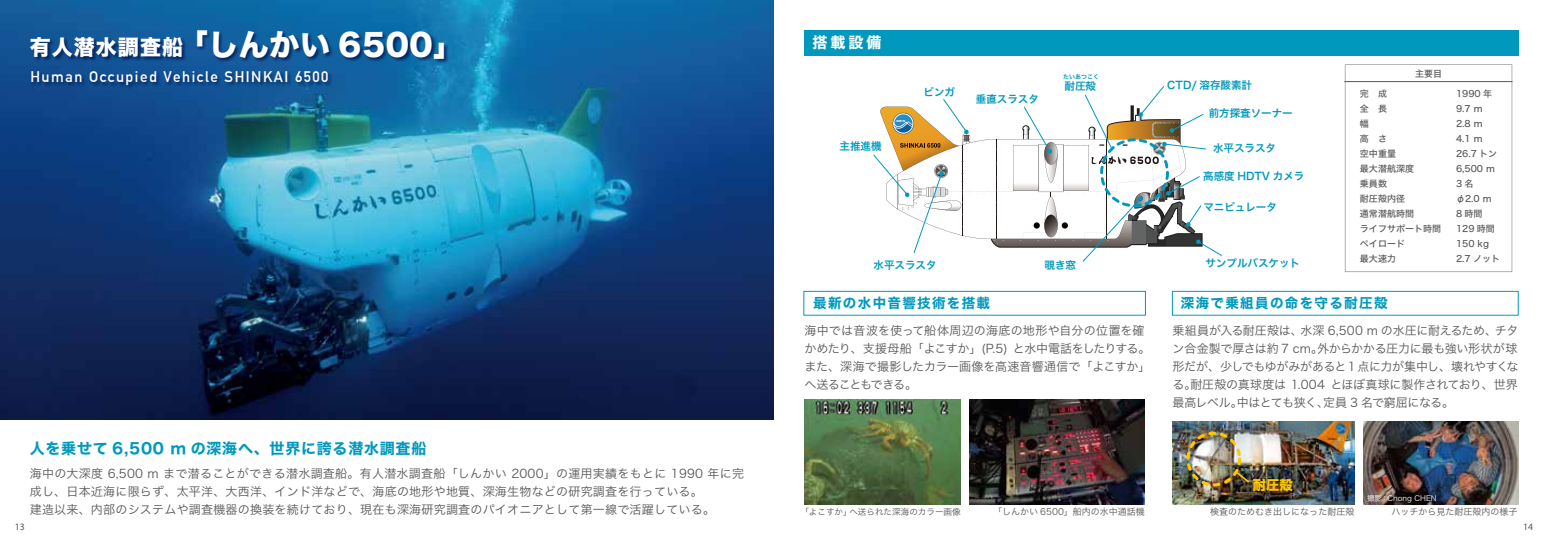
<style>
.page{position:relative;width:1548px;height:545px;background:#fff}
.page>*{position:absolute;margin:0;border:0;box-sizing:border-box;transform-origin:0 0}
.t1{font:30px "Hiragino Sans W8";letter-spacing:.02em;color:#fff}
.t2{font:21px "Hiragino Sans W8";letter-spacing:.05em;color:#fff}
.t3{font:700 15px "DIN Alternate";letter-spacing:.1em;color:#fff}
.t4{font:15px "Hiragino Sans W7";letter-spacing:.05em;color:#0099bd}
.t5{font:15px "Hiragino Sans W7";color:#fff}
.t6{font:13.5px "Hiragino Sans W7";letter-spacing:.1em;color:#0099bd}
.t7{font:13.35px "Hiragino Sans W8";color:#fcc800}
.t8{font:12px/18px "Hiragino Sans W3";letter-spacing:.02em;color:#595757}
.t9{font:12px/18px "Hiragino Sans W3";color:#595757}
.t10{font:10.5px "Hira Kaku Pro W6";color:#0099bd}
.t11{font:9.75px "Myriad Pro";color:#595757}
.t12{font:9px/15px "Hiragino Sans W5";color:#595757}
.t13{font:9px "Hiragino Sans W3";color:#595757}
.t14{font:8.55px "Hiragino Sans W3";color:#595757}
.t15{font:7.5px "Hiragino Sans W3";color:#fff}
.t16{font:6px "Hira Kaku Pro W6";color:#0099bd}
</style>
<div class="page">
<img style="left:0;top:0;width:774px;height:419px">
<img style="left:28px;top:35px;width:162px;height:32px">
<img style="left:28px;top:67px;width:308px;height:25px">
<img style="left:191px;top:27px;width:264px;height:52px">
<div style="left:804px;top:30px;width:714px;height:25px;background:#0099bd"></div>
<svg style="left:1345px;top:64px;width:167px;height:208px"></svg>
<hr style="left:1344px;top:81px;width:168px;height:1px;background:#595757">
<div style="left:803px;top:291px;width:343px;height:24px;border:1px solid #0099bd"></div>
<img style="left:969px;top:399px;width:176px;height:105px">
<img style="left:804px;top:399px;width:157px;height:105px">
<div style="left:1172px;top:291px;width:346px;height:24px;border:1px solid #0099bd"></div>
<img style="left:1172px;top:421px;width:182px;height:83px">
<div style="left:1186px;top:431px;width:55px;height:55px;border:3px dashed #fcc800;border-radius:50%"></div>
<img style="left:1363px;top:421px;width:155px;height:83px">
<svg style="left:1233px;top:469px;width:18px;height:14px"></svg>
<svg style="left:873px;top:86px;width:349px;height:176px"></svg>
<h2 class="t2" style="left:30px;top:36px;width:155px">有人潜水調査船</h2>
<h1 class="t1" style="left:178px;top:28px;width:287px">「しんかい 6500」</h1>
<p class="t5" style="left:812px;top:31px;width:70px">搭載設備</p>
<p class="t3" style="left:30px;top:65px;width:299px">Human Occupied Vehicle SHINKAI 6500</p>
<p class="t4" style="left:30px;top:436px;width:398px">人を乗せて 6,500 m の深海へ、世界に誇る潜水調査船</p>
<p class="t8" style="left:30px;top:463px;width:716px">海中の大深度 6,500 m まで潜ることができる潜水調査船。有人潜水調査船「しんかい 2000」の運用実績をもとに 1990 年に完成し、日本近海に限らず、太平洋、大西洋、インド洋などで、海底の地形や地質、深海生物などの研究調査を行っている。<br>建造以来、内部のシステムや調査機器の換装を続けており、現在も深海研究調査のパイオニアとして第一線で活躍している。</p>
<p class="t12" style="left:1415px;top:65px;width:28px">主要目</p>
<p class="t16" style="left:1063px;top:71px;width:37px">たいあつこく</p>
<p class="t10" style="left:1064px;top:76px;width:33px">耐圧殻</p>
<p class="t10" style="left:1167px;top:75px;width:86px">CTD/ 溶存酸素計</p>
<p class="t10" style="left:923px;top:82px;width:33px">ビンガ</p>
<p class="t12" style="left:1360px;top:85px;width:82px">完　成<br>全　長<br>幅<br>高　さ<br>空中重量<br>最大潜航深度<br>乗員数<br>耐圧殻内径<br>通常潜航時間<br>ライフサポート時間ペイロード<br>最大速力</p>
<p class="t12" style="left:1456px;top:85px;width:46px">1990 年<br>9.7 m<br>2.8 m<br>4.1 m<br>26.7 トン<br>6,500 m<br>3名<br>φ2.0 m<br>8 時間<br>129 時間<br>150 kg<br>2.7 ノット</p>
<p class="t10" style="left:976px;top:89px;width:64px">垂直スラスタ</p>
<p class="t10" style="left:1209px;top:104px;width:85px">前方探査ソーナー</p>
<p class="t10" style="left:839px;top:136px;width:43px">主推進機</p>
<p class="t10" style="left:1213px;top:138px;width:64px">水平スラスタ</p>
<p class="t10" style="left:1203px;top:166px;width:103px">高感度 HDTV カメラ</p>
<p class="t10" style="left:1203px;top:197px;width:75px">マニピュレータ</p>
<p class="t10" style="left:1044px;top:255px;width:33px">覗き窓</p>
<p class="t10" style="left:1205px;top:254px;width:96px">サンプルバスケット</p>
<p class="t10" style="left:873px;top:255px;width:64px">水平スラスタ</p>
<p class="t6" style="left:813px;top:292px;width:178px">最新の水中音響技術を搭載</p>
<p class="t6" style="left:1181px;top:292px;width:208px">深海で乗組員の命を守る耐圧殻</p>
<p class="t8" style="left:1172px;top:320px;width:348px;text-align:justify">乗組員が入る耐圧殻は、水深 6,500 m の水圧に耐えるため、チタン合金製で厚さは約 7 cm。外からかかる圧力に最も強い形状が球形だが、少しでもゆがみがあると1 点に力が集中し、壊れやすくなる。耐圧殻の真球度は 1.004 とほぼ真球に製作されており、世界最高レベル。中はとても狭く、定員 3 名で窮屈になる。</p>
<p class="t9" style="left:804px;top:320px;width:347px">海中では音波を使って船体周辺の海底の地形や自分の位置を確かめたり、支援母船「よこすか」(P.5) と水中電話をしたりする。また、深海で撮影したカラー画像を高速音響通信で「よこすか」へ送ることもできる。</p>
<p class="t7" style="left:1253px;top:477px;width:41px">耐圧殻</p>
<p class="t15" style="left:1367px;top:491px;width:71px">撮影：Chong CHEN</p>
<p class="t14" style="left:800px;top:503px;width:162px">「よこすか」へ送られた深海のカラー画像</p>
<p class="t13" style="left:993px;top:503px;width:153px">「しんかい 6500」船内の水中通話機</p>
<p class="t13" style="left:1210px;top:503px;width:145px">検査のためむき出しになった耐圧殻</p>
<p class="t13" style="left:1391px;top:503px;width:127px">ハッチから見た耐圧殻内の様子</p>
<p class="t11" style="left:15px;top:520px;width:12px">13</p>
<p class="t11" style="left:1523px;top:520px;width:12px">14</p>
</div>
